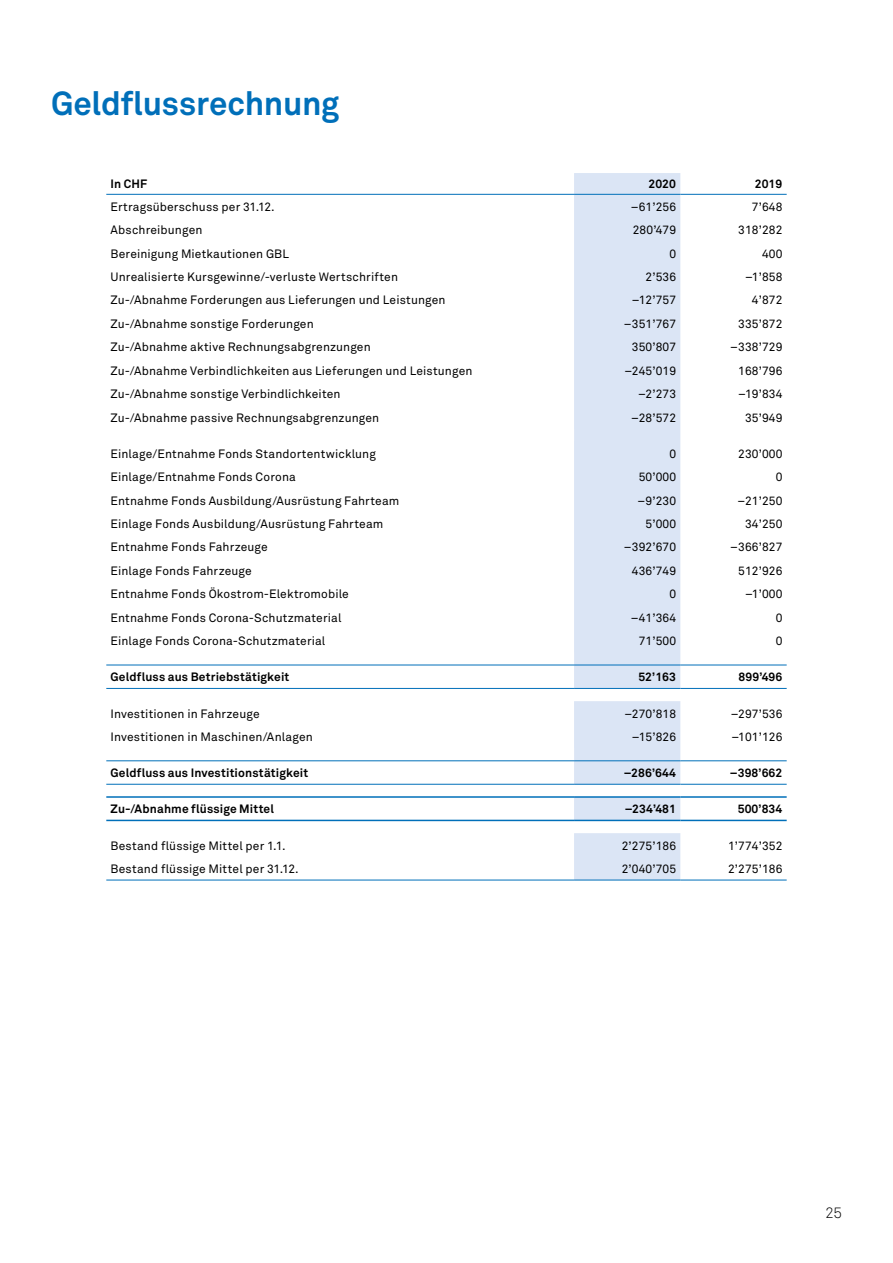
<style>
.page{position:relative;width:893px;height:1263px;background:#fff}
.page>*{position:absolute;margin:0;border:0;box-sizing:border-box;transform-origin:0 0}
.t1{font:700 33px "Akkurat Std";letter-spacing:-.01em;color:#006fb9}
.t2{font:300 15px "Akkurat Std";color:#000}
.t3{font:12px "Akkurat Std";letter-spacing:.01em;color:#000}
.t4{font:700 12px "Akkurat Std";letter-spacing:.01em;color:#000}
</style>
<div class="page">
<svg style="left:106px;top:173px;width:681px;height:707px"></svg>
<div style="left:574px;top:173px;width:106px;height:707px;background:#dbe5f5"></div>
<svg style="left:106px;top:429px;width:468px;height:331px"></svg>
<hr style="left:106px;top:796px;width:468px;height:2px;background:#006fb9">
<hr style="left:106px;top:820px;width:468px;height:1px;background:#006fb9">
<hr style="left:574px;top:796px;width:106px;height:2px;background:#006fb9">
<hr style="left:680px;top:796px;width:107px;height:2px;background:#006fb9">
<hr style="left:574px;top:820px;width:106px;height:1px;background:#006fb9">
<hr style="left:680px;top:820px;width:107px;height:1px;background:#006fb9">
<hr style="left:106px;top:194px;width:468px;height:1px;background:#006fb9">
<hr style="left:574px;top:194px;width:106px;height:1px;background:#006fb9">
<hr style="left:680px;top:194px;width:107px;height:1px;background:#006fb9">
<hr style="left:106px;top:665px;width:468px;height:1px;background:#006fb9">
<hr style="left:106px;top:688px;width:468px;height:1px;background:#006fb9">
<hr style="left:574px;top:665px;width:106px;height:1px;background:#006fb9">
<hr style="left:680px;top:665px;width:107px;height:1px;background:#006fb9">
<hr style="left:574px;top:688px;width:106px;height:1px;background:#006fb9">
<hr style="left:680px;top:688px;width:107px;height:1px;background:#006fb9">
<hr style="left:106px;top:760px;width:468px;height:1px;background:#006fb9">
<hr style="left:106px;top:784px;width:468px;height:1px;background:#006fb9">
<hr style="left:574px;top:760px;width:106px;height:1px;background:#006fb9">
<hr style="left:680px;top:760px;width:107px;height:1px;background:#006fb9">
<hr style="left:574px;top:784px;width:106px;height:1px;background:#006fb9">
<hr style="left:680px;top:784px;width:107px;height:1px;background:#006fb9">
<hr style="left:106px;top:880px;width:468px;height:1px;background:#006fb9">
<hr style="left:574px;top:880px;width:106px;height:1px;background:#006fb9">
<hr style="left:680px;top:880px;width:107px;height:1px;background:#006fb9">
<h1 class="t1" style="left:51px;top:82px;width:290px">Geldflussrechnung</h1>
<p class="t4" style="left:111px;top:177px;width:38px">In CHF</p>
<p class="t4" style="left:648px;top:177px;width:29px">2020</p>
<p class="t4" style="left:755px;top:177px;width:29px">2019</p>
<p class="t3" style="left:111px;top:200px;width:166px">Ertragsüberschuss per 31.12.</p>
<p class="t3" style="left:631px;top:200px;width:47px">–61’256</p>
<p class="t3" style="left:752px;top:200px;width:32px">7’648</p>
<p class="t3" style="left:111px;top:223px;width:93px">Abschreibungen</p>
<p class="t3" style="left:633px;top:223px;width:45px">280’479</p>
<p class="t3" style="left:738px;top:223px;width:46px">318’282</p>
<p class="t3" style="left:111px;top:246px;width:180px">Bereinigung Mietkautionen GBL</p>
<p class="t3" style="left:669px;top:246px;width:8px">0</p>
<p class="t3" style="left:762px;top:246px;width:22px">400</p>
<p class="t3" style="left:111px;top:270px;width:289px">Unrealisierte Kursgewinne/-verluste Wertschriften</p>
<p class="t3" style="left:646px;top:270px;width:32px">2’536</p>
<p class="t3" style="left:745px;top:270px;width:39px">–1’858</p>
<p class="t3" style="left:111px;top:293px;width:337px">Zu-/Abnahme Forderungen aus Lieferungen und Leistungen</p>
<p class="t3" style="left:632px;top:293px;width:46px">–12’757</p>
<p class="t3" style="left:752px;top:293px;width:32px">4’872</p>
<p class="t3" style="left:111px;top:317px;width:205px">Zu-/Abnahme sonstige Forderungen</p>
<p class="t3" style="left:624px;top:317px;width:54px">–351’767</p>
<p class="t3" style="left:738px;top:317px;width:46px">335’872</p>
<p class="t3" style="left:111px;top:340px;width:262px">Zu-/Abnahme aktive Rechnungsabgrenzungen</p>
<p class="t3" style="left:632px;top:340px;width:46px">350’807</p>
<p class="t3" style="left:730px;top:340px;width:54px">–338’729</p>
<p class="t3" style="left:111px;top:364px;width:363px">Zu-/Abnahme Verbindlichkeiten aus Lieferungen und Leistungen</p>
<p class="t3" style="left:624px;top:364px;width:53px">–245’019</p>
<p class="t3" style="left:738px;top:364px;width:46px">168’796</p>
<p class="t3" style="left:111px;top:387px;width:232px">Zu-/Abnahme sonstige Verbindlichkeiten</p>
<p class="t3" style="left:638px;top:387px;width:39px">–2’273</p>
<p class="t3" style="left:738px;top:387px;width:46px">–19’834</p>
<p class="t3" style="left:111px;top:410px;width:270px">Zu-/Abnahme passive Rechnungsabgrenzungen</p>
<p class="t3" style="left:631px;top:410px;width:46px">–28’572</p>
<p class="t3" style="left:745px;top:410px;width:39px">35’949</p>
<p class="t3" style="left:111px;top:447px;width:267px">Einlage/Entnahme Fonds Standortentwicklung</p>
<p class="t3" style="left:669px;top:447px;width:8px">0</p>
<p class="t3" style="left:738px;top:447px;width:46px">230’000</p>
<p class="t3" style="left:111px;top:470px;width:187px">Einlage/Entnahme Fonds Corona</p>
<p class="t3" style="left:639px;top:470px;width:39px">50’000</p>
<p class="t3" style="left:776px;top:470px;width:8px">0</p>
<p class="t3" style="left:111px;top:493px;width:290px">Entnahme Fonds Ausbildung/Ausrüstung Fahrteam</p>
<p class="t3" style="left:638px;top:493px;width:40px">–9’230</p>
<p class="t3" style="left:738px;top:493px;width:46px">–21’250</p>
<p class="t3" style="left:111px;top:517px;width:274px">Einlage Fonds Ausbildung/Ausrüstung Fahrteam</p>
<p class="t3" style="left:646px;top:517px;width:32px">5’000</p>
<p class="t3" style="left:745px;top:517px;width:39px">34’250</p>
<p class="t3" style="left:111px;top:540px;width:159px">Entnahme Fonds Fahrzeuge</p>
<p class="t3" style="left:624px;top:540px;width:54px">–392’670</p>
<p class="t3" style="left:730px;top:540px;width:54px">–366’827</p>
<p class="t3" style="left:111px;top:564px;width:143px">Einlage Fonds Fahrzeuge</p>
<p class="t3" style="left:632px;top:564px;width:46px">436’749</p>
<p class="t3" style="left:738px;top:564px;width:46px">512’926</p>
<p class="t3" style="left:111px;top:587px;width:240px">Entnahme Fonds Ökostrom-Elektromobile</p>
<p class="t3" style="left:669px;top:587px;width:8px">0</p>
<p class="t3" style="left:745px;top:587px;width:39px">–1’000</p>
<p class="t3" style="left:111px;top:611px;width:232px">Entnahme Fonds Corona-Schutzmaterial</p>
<p class="t3" style="left:631px;top:611px;width:47px">–41’364</p>
<p class="t3" style="left:776px;top:611px;width:8px">0</p>
<p class="t3" style="left:111px;top:634px;width:216px">Einlage Fonds Corona-Schutzmaterial</p>
<p class="t3" style="left:639px;top:634px;width:39px">71’500</p>
<p class="t3" style="left:776px;top:634px;width:8px">0</p>
<p class="t4" style="left:111px;top:670px;width:180px">Geldfluss aus Betriebstätigkeit</p>
<p class="t4" style="left:638px;top:670px;width:39px">52’163</p>
<p class="t4" style="left:739px;top:670px;width:45px">899’496</p>
<p class="t3" style="left:111px;top:706px;width:151px">Investitionen in Fahrzeuge</p>
<p class="t3" style="left:624px;top:706px;width:53px">–270’818</p>
<p class="t3" style="left:731px;top:706px;width:53px">–297’536</p>
<p class="t3" style="left:111px;top:730px;width:204px">Investitionen in Maschinen/Anlagen</p>
<p class="t3" style="left:632px;top:730px;width:46px">–15’826</p>
<p class="t3" style="left:731px;top:730px;width:53px">–101’126</p>
<p class="t4" style="left:111px;top:765px;width:199px">Geldfluss aus Investitionstätigkeit</p>
<p class="t4" style="left:624px;top:765px;width:54px">–286’644</p>
<p class="t4" style="left:730px;top:765px;width:54px">–398’662</p>
<p class="t4" style="left:111px;top:802px;width:165px">Zu-/Abnahme flüssige Mittel</p>
<p class="t4" style="left:625px;top:802px;width:53px">–234’481</p>
<p class="t4" style="left:738px;top:802px;width:46px">500’834</p>
<p class="t3" style="left:111px;top:838px;width:177px">Bestand flüssige Mittel per 1.1.</p>
<p class="t3" style="left:622px;top:838px;width:56px">2’275’186</p>
<p class="t3" style="left:728px;top:838px;width:56px">1’774’352</p>
<p class="t3" style="left:111px;top:862px;width:190px">Bestand flüssige Mittel per 31.12.</p>
<p class="t3" style="left:622px;top:862px;width:56px">2’040’705</p>
<p class="t3" style="left:728px;top:862px;width:56px">2’275’186</p>
<p class="t2" style="left:825px;top:1204px;width:18px">25</p>
</div>
